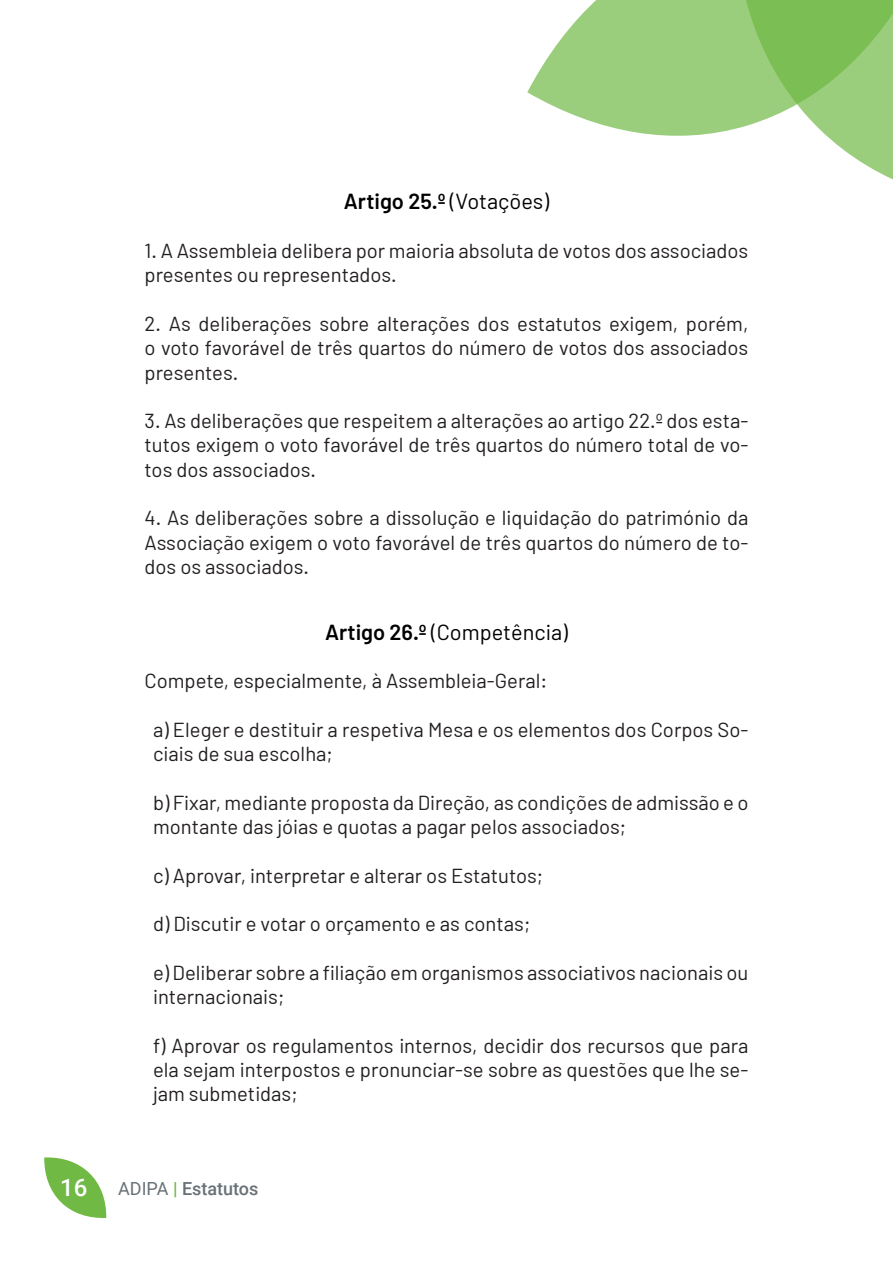
<style>
.page{position:relative;width:893px;height:1263px;background:#fff}
.page>*{position:absolute;margin:0;border:0;box-sizing:border-box;transform-origin:0 0}
.t1{font:500 24px "Roboto";color:#fff}
.t2{font:21.75px "Barlow";color:#000001}
.t3{font:600 21.75px "Barlow";color:#000001}
.t4{font:20.25px/24.3px "Barlow";color:#231f20}
.t5{font:500 18px "Roboto";color:#677177}
.s1{font-weight:400}
.s2{font-weight:600}
.s3{color:#6fb944}
</style>
<div class="page">
<svg style="left:44px;top:1157px;width:62px;height:61px"></svg>
<svg style="left:527px;top:0;width:207px;height:136px;fill:#9ace7c"></svg>
<svg style="left:734px;top:0;width:159px;height:180px"></svg>
<p class="t3" style="left:344px;top:188px;width:207px">Artigo 25.º <span class="s1">(Votações)</span></p>
<p class="t4" style="left:145px;top:238px;width:605px">1. A Assembleia delibera por maioria absoluta de votos dos associados presentes ou representados.</p>
<p class="t4" style="left:145px;top:311px;width:605px;text-align:justify">2. As deliberações sobre alterações dos estatutos exigem, porém, o voto favorável de três quartos do número de votos dos associados presentes.</p>
<p class="t4" style="left:145px;top:408px;width:605px;text-align:justify">3. As deliberações que respeitem a alterações ao artigo 22.º dos esta&shy;tutos exigem o voto favorável de três quartos do número total de vo&shy;tos dos associados.</p>
<p class="t4" style="left:145px;top:505px;width:605px;text-align:justify">4. As deliberações sobre a dissolução e liquidação do património da Associação exigem o voto favorável de três quartos do número de to&shy;dos os associados.</p>
<p class="t2" style="left:325px;top:618px;width:244px"><span class="s2">Artigo 26.º</span> (Competência)</p>
<p class="t4" style="left:145px;top:668px;width:404px">Compete, especialmente, à Assembleia-Geral:</p>
<p class="t4" style="left:153px;top:717px;width:597px">a) Eleger e destituir a respetiva Mesa e os elementos dos Corpos So&shy;ciais de sua escolha;</p>
<p class="t4" style="left:153px;top:790px;width:597px">b) Fixar, mediante proposta da Direção, as condições de admissão e o montante das jóias e quotas a pagar pelos associados;</p>
<p class="t4" style="left:153px;top:863px;width:392px">c) Aprovar, interpretar e alterar os Estatutos;</p>
<p class="t4" style="left:153px;top:911px;width:379px">d) Discutir e votar o orçamento e as contas;</p>
<p class="t4" style="left:153px;top:960px;width:597px">e) Deliberar sobre a filiação em organismos associativos nacionais ou internacionais;</p>
<p class="t4" style="left:153px;top:1033px;width:597px;text-align:justify">f) Aprovar os regulamentos internos, decidir dos recursos que para ela sejam interpostos e pronunciar-se sobre as questões que lhe se&shy;jam submetidas;</p>
<p class="t1" style="left:60px;top:1170px;width:29px">16</p>
<p class="t5" style="left:118px;top:1176px;width:142px"><span class="s1">ADIPA</span> <span class="s3">|</span> Estatutos</p>
</div>
